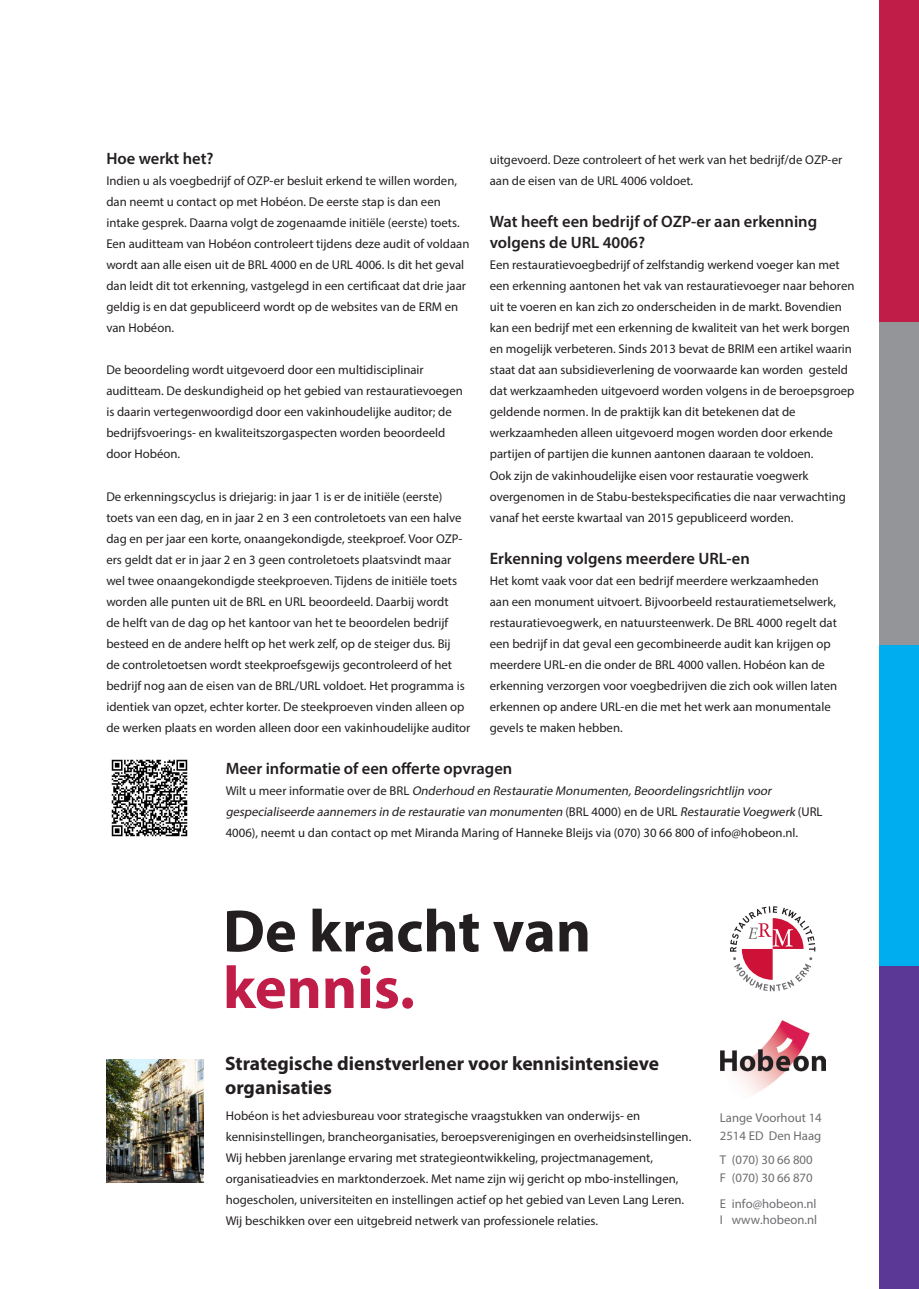
<style>
.page{position:relative;width:919px;height:1289px;background:#fff}
.page>*{position:absolute;margin:0;border:0;box-sizing:border-box;transform-origin:0 0}
.t1{font:700 60.15px "Myriad Pro";color:#231f20}
.t2{font:700 60.15px "Myriad Pro";color:#c11d49}
.t3{font:700 19.5px/24px "Myriad Pro";color:#231f20}
.t4{font:600 16.5px/21px "Myriad Pro";color:#231f20}
.t5{font:12.75px/21px "Myriad Pro";color:#231f20}
.t6{font:12.75px/18px "Myriad Pro";color:#6c6d70}
.s1{font-style:italic}
</style>
<div class="page">
<img style="left:720px;top:1020px;width:105px;height:74px">
<div style="left:879px;top:0;width:39px;height:322px;background:#c11d49"></div>
<div style="left:879px;top:322px;width:39px;height:323px;background:#939598"></div>
<div style="left:879px;top:645px;width:39px;height:322px;background:#00aeef"></div>
<div style="left:879px;top:966px;width:39px;height:322px;background:#5b3896"></div>
<img style="left:106px;top:1059px;width:97px;height:123px">
<img style="left:111px;top:760px;width:76px;height:76px">
<svg style="left:730px;top:906px;width:85px;height:85px"></svg>
<p class="t4" style="left:106px;top:148px;width:109px">Hoe werkt het?</p>
<p class="t5" style="left:106px;top:170px;width:364px">Indien u als voegbedrijf of OZP-er besluit erkend te willen worden, dan neemt u contact op met Hobéon. De eerste stap is dan een intake gesprek. Daarna volgt de zogenaamde initiële (eerste) toets.<br>Een auditteam van Hobéon controleert tijdens deze audit of voldaan wordt aan alle eisen uit de BRL 4000 en de URL 4006. Is dit het geval dan leidt dit tot erkenning, vastgelegd in een certificaat dat drie jaar geldig is en dat gepubliceerd wordt op de websites van de ERM en van Hobéon.</p>
<p class="t5" style="left:106px;top:359px;width:358px">De beoordeling wordt uitgevoerd door een multidisciplinair auditteam. De deskundigheid op het gebied van restauratievoegen is daarin vertegenwoordigd door een vakinhoudelijke auditor; de bedrijfsvoerings- en kwaliteitszorgaspecten worden beoordeeld door Hobéon.</p>
<p class="t5" style="left:106px;top:485px;width:365px">De erkenningscyclus is driejarig: in jaar 1 is er de initiële (eerste) toets van een dag, en in jaar 2 en 3 een controletoets van een halve dag en per jaar een korte, onaangekondigde, steekproef. Voor OZP&shy;ers geldt dat er in jaar 2 en 3 geen controletoets plaatsvindt maar wel twee onaangekondigde steekproeven. Tijdens de initiële toets worden alle punten uit de BRL en URL beoordeeld. Daarbij wordt<br>de helft van de dag op het kantoor van het te beoordelen bedrijf besteed en de andere helft op het werk zelf, op de steiger dus. Bij<br>de controletoetsen wordt steekproefsgewijs gecontroleerd of het bedrijf nog aan de eisen van de BRL/URL voldoet. Het programma is identiek van opzet, echter korter. De steekproeven vinden alleen op de werken plaats en worden alleen door een vakinhoudelijke auditor</p>
<p class="t5" style="left:489px;top:149px;width:354px">uitgevoerd. Deze controleert of het werk van het bedrijf/de OZP-er aan de eisen van de URL 4006 voldoet.</p>
<p class="t4" style="left:489px;top:211px;width:329px">Wat heeft een bedrijf of OZP-er aan erkenning volgens de URL 4006?</p>
<p class="t5" style="left:489px;top:254px;width:366px">Een restauratievoegbedrijf of zelfstandig werkend voeger kan met een erkenning aantonen het vak van restauratievoeger naar behoren uit te voeren en kan zich zo onderscheiden in de markt. Bovendien kan een bedrijf met een erkenning de kwaliteit van het werk borgen en mogelijk verbeteren. Sinds 2013 bevat de BRIM een artikel waarin staat dat aan subsidieverlening de voorwaarde kan worden gesteld dat werkzaamheden uitgevoerd worden volgens in de beroepsgroep geldende normen. In de praktijk kan dit betekenen dat de werkzaamheden alleen uitgevoerd mogen worden door erkende partijen of partijen die kunnen aantonen daaraan te voldoen.<br>Ook zijn de vakinhoudelijke eisen voor restauratie voegwerk overgenomen in de Stabu-bestekspecificaties die naar verwachting vanaf het eerste kwartaal van 2015 gepubliceerd worden.</p>
<p class="t4" style="left:489px;top:547px;width:261px">Erkenning volgens meerdere URL-en</p>
<p class="t5" style="left:489px;top:569px;width:349px">Het komt vaak voor dat een bedrijf meerdere werkzaamheden aan een monument uitvoert. Bijvoorbeeld restauratiemetselwerk, restauratievoegwerk, en natuursteenwerk. De BRL 4000 regelt dat een bedrijf in dat geval een gecombineerde audit kan krijgen op meerdere URL-en die onder de BRL 4000 vallen. Hobéon kan de erkenning verzorgen voor voegbedrijven die zich ook willen laten erkennen op andere URL-en die met het werk aan monumentale gevels te maken hebben.</p>
<p class="t4" style="left:226px;top:757px;width:288px">Meer informatie of een offerte opvragen</p>
<p class="t5" style="left:226px;top:779px;width:598px">W i l t u m e e r i n fo r m a t i e ove r d e B R L <span class="s1">Onderhoud en Restauratie Monumenten,Beoordelingsrichtlijn voor gespecialiseerde aannemers in de restauratie van monumenten</span> ( B R L 4 0 0 0 ) e n d e U R L <span class="s1">Restauratie Voegwerk</span> ( U R L<br>4006), neemt u dan contact op met Miranda Maring of Hanneke Bleijs via (070) 30 66 800 of info@hobeon.nl.</p>
<h1 class="t1" style="left:223px;top:891px;width:369px">De kracht van</h1>
<h1 class="t2" style="left:223px;top:948px;width:193px">kennis.</h1>
<h2 class="t3" style="left:225px;top:1050px;width:435px">Strategische dienstverlener voor kennisintensieve organisaties</h2>
<p class="t5" style="left:226px;top:1104px;width:467px">Hobéon is het adviesbureau voor strategische vraagstukken van onderwijs- en kennisinstellingen, brancheorganisaties, beroepsverenigingen en overheidsinstellingen.<br>Wij hebben jarenlange ervaring met strategieontwikkeling, projectmanagement, organisatieadvies en marktonderzoek. Met name zijn wij gericht op mbo-instellingen, hogescholen, universiteiten en instellingen actief op het gebied van Leven Lang Leren.<br>Wij beschikken over een uitgebreid netwerk van professionele relaties.</p>
<p class="t6" style="left:719px;top:1108px;width:103px">Lange Voorhout 14<br>2514 ED Den Haag</p>
<p class="t6" style="left:719px;top:1150px;width:94px">T (070) 30 66 800<br>F (070) 30 66 870</p>
<p class="t6" style="left:719px;top:1195px;width:99px;line-height:16.5px">E info@hobeon.nl<br>I www.hobeon.nl</p>
</div>
